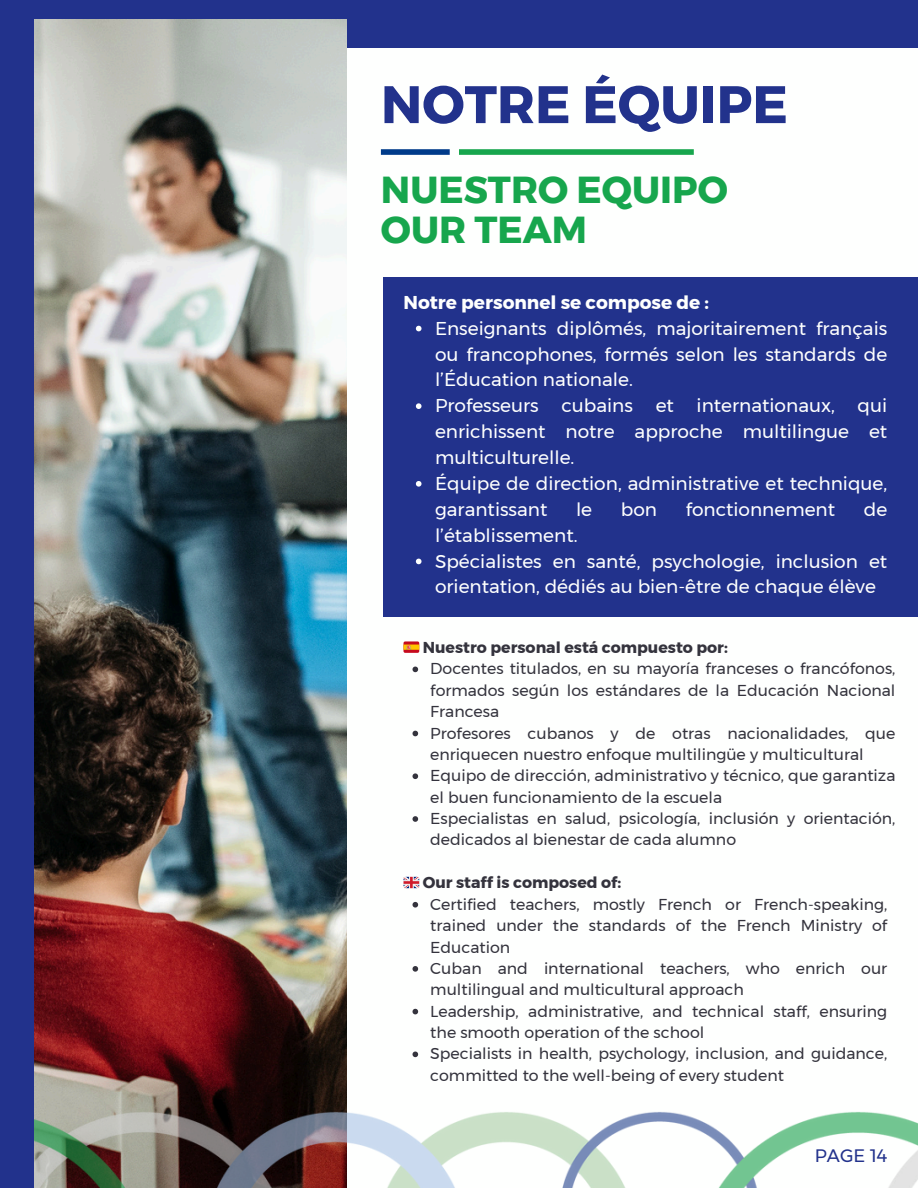
<style>
.page{position:relative;width:918px;height:1188px;background:#fff}
.page>*{position:absolute;margin:0;border:0;box-sizing:border-box;transform-origin:0 0}
.t1{font:700 52.65px "Gontserrat";color:#22328c}
.t2{font:700 37.5px "Gontserrat";color:#17a64d}
.t3{font:18.6px/25.8px "Gontserrat";color:#fefffe;text-align:justify}
.t4{font:700 18.6px "Gontserrat";color:#fefffe}
.t5{font:18px "Gontserrat";color:#22328c}
.t6{font:15.75px/21.3px "Gontserrat";color:#34333d}
.t7{font:700 15.75px "Gontserrat";color:#34333d}
</style>
<div class="page">
<div style="left:0;top:47px;width:34px;height:1141px;background:#22328c"></div>
<div style="left:0;top:0;width:918px;height:47px;background:#22328c"></div>
<img style="left:34px;top:20px;width:312px;height:1046px">
<img style="left:34px;top:1066px;width:884px;height:122px">
<div style="left:459px;top:149px;width:235px;height:6px;background:#17a64d"></div>
<div style="left:381px;top:149px;width:69px;height:6px;background:#003b8a"></div>
<div style="left:383px;top:277px;width:535px;height:339px;background:#22328c"></div>
<svg style="left:413px;top:902px;width:5px;height:6px"></svg>
<svg style="left:413px;top:966px;width:5px;height:6px"></svg>
<svg style="left:413px;top:1009px;width:5px;height:5px"></svg>
<svg style="left:413px;top:1052px;width:5px;height:5px"></svg>
<svg style="left:416px;top:326px;width:6px;height:5px"></svg>
<svg style="left:416px;top:403px;width:6px;height:6px"></svg>
<svg style="left:416px;top:481px;width:6px;height:6px"></svg>
<svg style="left:416px;top:559px;width:6px;height:5px"></svg>
<svg style="left:413px;top:667px;width:5px;height:5px"></svg>
<svg style="left:413px;top:731px;width:5px;height:5px"></svg>
<svg style="left:413px;top:773px;width:5px;height:6px"></svg>
<svg style="left:413px;top:816px;width:5px;height:6px"></svg>
<h1 class="t1" style="left:381px;top:72px;width:409px">NOTRE ÉQUIPE</h1>
<p class="t2" style="left:381px;top:166px;width:349px">NUESTRO EQUIPO</p>
<p class="t2" style="left:381px;top:206px;width:208px">OUR TEAM</p>
<p class="t4" style="left:404px;top:291px;width:307px">Notre personnel se compose de :</p>
<p class="t3" style="left:435px;top:315px;width:454px">Enseignants diplômés, majoritairement français ou francophones, formés selon les standards de l’Éducation nationale.</p>
<h6 class="t3" style="left:435px;top:393px;width:454px">Professeurs cubains et internationaux, qui enrichissent notre approche multilingue et multiculturelle.</h6>
<p class="t3" style="left:435px;top:470px;width:454px">Équipe de direction, administrative et technique, garantissant</p>
<p class="t3" style="left:576px;top:496px;width:18px">le</p>
<p class="t3" style="left:621px;top:496px;width:38px">bon</p>
<p class="t3" style="left:686px;top:496px;width:151px">fonctionnement</p>
<p class="t3" style="left:864px;top:496px;width:25px">de</p>
<p class="t3" style="left:435px;top:522px;width:144px">l’établissement.</p>
<p class="t3" style="left:435px;top:548px;width:454px">Spécialistes en santé, psychologie, inclusion et orientation, dédiés au bien-être de chaque élève</p>
<p class="t7" style="left:423px;top:638px;width:307px">Nuestro personal está compuesto por:</p>
<p class="t6" style="left:430px;top:658px;width:467px;text-align:justify">Docentes titulados, en su mayoría franceses o francófonos, formados según los estándares de la Educación Nacional Francesa</p>
<h6 class="t6" style="left:430px;top:722px;width:467px">Profesores cubanos y de otras nacionalidades, que enriquecen nuestro enfoque multilingüe y multicultural</h6>
<p class="t6" style="left:430px;top:765px;width:467px">Equipo de dirección, administrativo y técnico, que garantiza el buen funcionamiento de la escuela</p>
<p class="t6" style="left:430px;top:808px;width:467px">Especialistas en salud, psicología, inclusión y orientación, dedicados al bienestar de cada alumno</p>
<h2 class="t7" style="left:423px;top:873px;width:200px">Our staff is composed of:</h2>
<h2 class="t6" style="left:430px;top:893px;width:459px;text-align:justify">Certified teachers, mostly French or French-speaking, trained under the standards of the French Ministry of Education</h2>
<h4 class="t6" style="left:430px;top:958px;width:459px">Cuban and international teachers, who enrich our multilingual and multicultural approach</h4>
<p class="t6" style="left:430px;top:1000px;width:459px">Leadership, administrative, and technical staff, ensuring the smooth operation of the school</p>
<p class="t6" style="left:430px;top:1043px;width:459px">Specialists in health, psychology, inclusion, and guidance, committed to the well-being of every student</p>
<p class="t5" style="left:815px;top:1144px;width:74px">PAGE 14</p>
</div>
